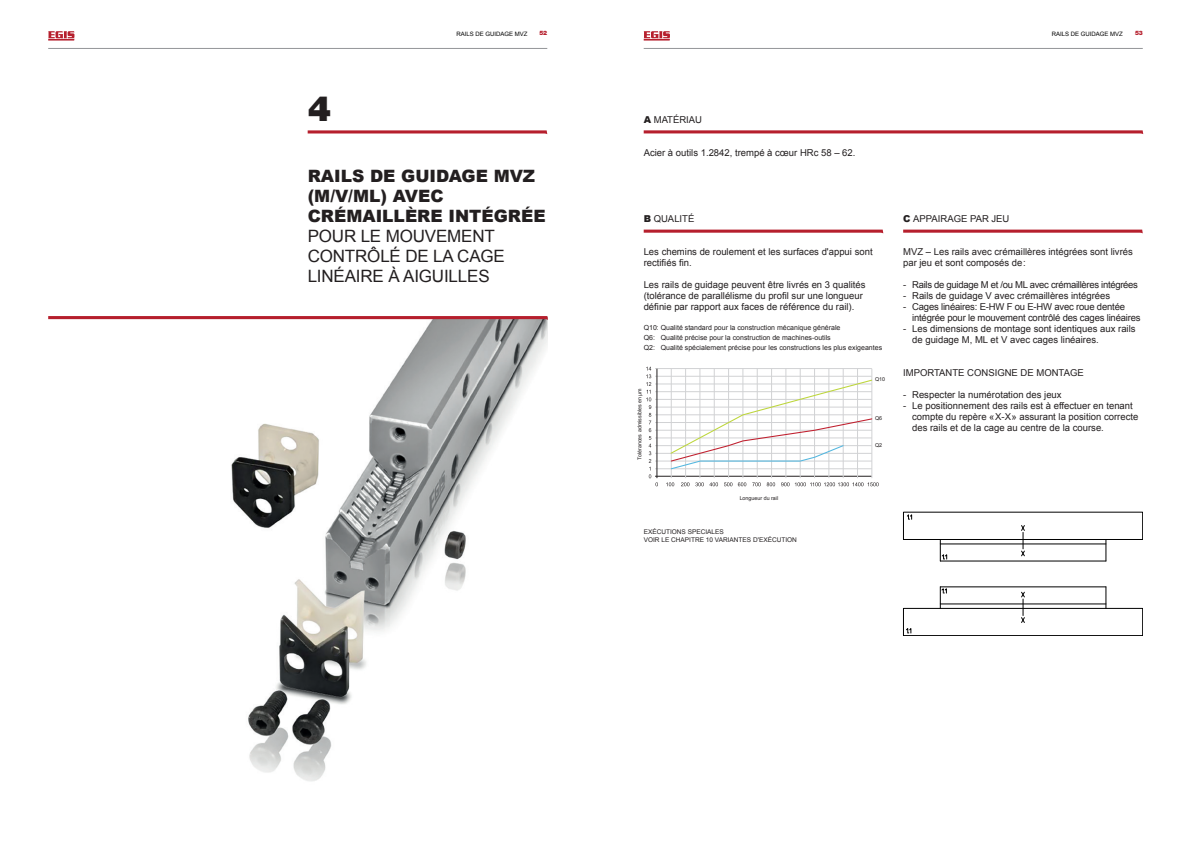
<style>
.page{position:relative;width:1191px;height:842px;background:#fff}
.page>*{position:absolute;margin:0;border:0;box-sizing:border-box;transform-origin:0 0}
.t1{font:900 35px "Helvetica Neue LT Std";color:#231f20}
.t2{font:17px/20px "Arial";letter-spacing:-.01em;color:#231f20}
.t3{font:900 17px/20px "Arial";color:#231f20}
.t4{font:9.5px/11px "Arial";color:#231f20}
.t5{font:9.5px/11px "Arial";letter-spacing:-.02em;color:#231f20}
.t6{font:9.5px "Arial";letter-spacing:-.03em;color:#231f20}
.t7{font:7px/10px "Arial";color:#231f20}
.t8{font:6.5px/8px "Arial";color:#231f20}
.t9{font:6px "Arial";color:#000}
.t10{font:900 6px "Helvetica Neue LT Std";color:#b61f2d}
.t11{font:5.3px "Arial";color:#231f20}
.s1{font-weight:900}
</style>
<div class="page">
<img style="left:231px;top:320px;width:316px;height:462px">
<hr style="left:940px;top:587px;width:166px;height:1px;background:#000">
<div style="left:903px;top:608px;width:239px;height:28px;border:1px solid #000"></div>
<svg style="left:1105px;top:587px;width:1px;height:21px"></svg>
<hr style="left:940px;top:604px;width:166px;height:1px;background:#000">
<svg style="left:906px;top:628px;width:5px;height:6px"></svg>
<hr style="left:940px;top:561px;width:166px;height:1px;background:#000">
<div style="left:903px;top:512px;width:239px;height:28px;border:1px solid #000"></div>
<svg style="left:1105px;top:539px;width:1px;height:22px"></svg>
<hr style="left:940px;top:544px;width:166px;height:1px;background:#000">
<svg style="left:907px;top:514px;width:5px;height:6px"></svg>
<svg style="left:940px;top:539px;width:7px;height:22px"></svg>
<svg style="left:940px;top:587px;width:6px;height:21px"></svg>
<svg style="left:1021px;top:525px;width:4px;height:31px"></svg>
<svg style="left:1021px;top:592px;width:4px;height:31px"></svg>
<hr style="left:655px;top:391px;width:217px;height:1px;background:#d1d2d4">
<hr style="left:655px;top:399px;width:217px;height:1px;background:#d1d2d4">
<hr style="left:655px;top:376px;width:217px;height:1px;background:#d1d2d4">
<hr style="left:655px;top:368px;width:217px;height:1px;background:#d1d2d4">
<hr style="left:655px;top:384px;width:217px;height:1px;background:#d1d2d4">
<hr style="left:655px;top:422px;width:217px;height:1px;background:#d1d2d4">
<hr style="left:655px;top:430px;width:217px;height:1px;background:#d1d2d4">
<hr style="left:655px;top:407px;width:217px;height:1px;background:#d1d2d4">
<hr style="left:655px;top:414px;width:217px;height:1px;background:#d1d2d4">
<hr style="left:655px;top:453px;width:217px;height:1px;background:#d1d2d4">
<hr style="left:655px;top:461px;width:217px;height:1px;background:#d1d2d4">
<hr style="left:655px;top:468px;width:217px;height:1px;background:#d1d2d4">
<hr style="left:655px;top:476px;width:217px;height:1px;background:#231f20">
<hr style="left:655px;top:438px;width:217px;height:1px;background:#d1d2d4">
<hr style="left:655px;top:445px;width:217px;height:1px;background:#d1d2d4">
<hr style="left:671px;top:369px;width:1px;height:109px;background:#d1d2d4">
<hr style="left:685px;top:369px;width:1px;height:109px;background:#d1d2d4">
<hr style="left:699px;top:369px;width:1px;height:109px;background:#d1d2d4">
<hr style="left:714px;top:369px;width:1px;height:109px;background:#d1d2d4">
<hr style="left:728px;top:369px;width:1px;height:109px;background:#d1d2d4">
<hr style="left:742px;top:369px;width:1px;height:109px;background:#d1d2d4">
<hr style="left:757px;top:369px;width:1px;height:109px;background:#d1d2d4">
<hr style="left:771px;top:369px;width:1px;height:109px;background:#d1d2d4">
<hr style="left:785px;top:369px;width:1px;height:109px;background:#d1d2d4">
<hr style="left:800px;top:369px;width:1px;height:109px;background:#d1d2d4">
<hr style="left:814px;top:369px;width:1px;height:109px;background:#d1d2d4">
<hr style="left:828px;top:369px;width:1px;height:109px;background:#d1d2d4">
<hr style="left:843px;top:369px;width:1px;height:109px;background:#d1d2d4">
<hr style="left:857px;top:369px;width:1px;height:109px;background:#d1d2d4">
<hr style="left:871px;top:369px;width:1px;height:109px;background:#d1d2d4">
<svg style="left:646px;top:367px;width:12px;height:119px"></svg>
<svg style="left:666px;top:482px;width:8px;height:4px"></svg>
<svg style="left:681px;top:482px;width:8px;height:4px"></svg>
<svg style="left:695px;top:482px;width:23px;height:4px"></svg>
<svg style="left:724px;top:482px;width:8px;height:4px"></svg>
<svg style="left:738px;top:482px;width:8px;height:4px"></svg>
<svg style="left:752px;top:482px;width:8px;height:4px"></svg>
<svg style="left:766px;top:482px;width:9px;height:4px"></svg>
<svg style="left:781px;top:482px;width:8px;height:4px"></svg>
<svg style="left:795px;top:482px;width:83px;height:4px"></svg>
<svg style="left:669px;top:379px;width:204px;height:91px"></svg>
<svg style="left:308px;top:130px;width:239px;height:4px"></svg>
<svg style="left:48px;top:316px;width:500px;height:4px;background:#c14c57"></svg>
<svg style="left:643px;top:230px;width:240px;height:3px"></svg>
<svg style="left:903px;top:230px;width:239px;height:3px"></svg>
<svg style="left:643px;top:130px;width:500px;height:4px;background:#c6515c"></svg>
<svg style="left:48px;top:31px;width:26px;height:10px"></svg>
<hr style="left:48px;top:48px;width:499px;height:1px;background:#939598">
<hr style="left:643px;top:48px;width:499px;height:1px;background:#939598">
<svg style="left:643px;top:31px;width:27px;height:10px"></svg>
<h1 class="t1" style="left:308px;top:88px;width:25px">4</h1>
<p class="t9" style="left:456px;top:30px;width:73px">RAILS DE GUIDAGE MVZ</p>
<p class="t9" style="left:1052px;top:30px;width:73px">RAILS DE GUIDAGE MVZ</p>
<p class="t10" style="left:539px;top:30px;width:9px">52</p>
<p class="t10" style="left:1135px;top:30px;width:9px">53</p>
<p class="t4" style="left:643px;top:114px;width:60px"><span class="s1">A</span> MATÉRIAU</p>
<p class="t4" style="left:643px;top:147px;width:213px">Acier à outils 1.2842, trempé à cœur HRc 58 – 62.</p>
<h2 class="t3" style="left:308px;top:166px;width:239px">RAILS DE GUIDAGE MVZ (M/V/ML) AVEC<br>CRÉMAILLÈRE INTÉGRÉE</h2>
<h2 class="t2" style="left:308px;top:226px;width:199px">POUR LE MOUVEMENT<br>CONTRÔLÉ DE LA CAGE<br>LINÉAIRE À AIGUILLES</h2>
<p class="t4" style="left:643px;top:214px;width:52px"><span class="s1">B</span> QUALITÉ</p>
<p class="t4" style="left:643px;top:247px;width:230px">Les chemins de roulement et les surfaces d'appui sont rectifiés fin.</p>
<p class="t4" style="left:643px;top:280px;width:223px">Les rails de guidage peuvent être livrés en 3 qualités (tolérance de parallélisme du profil sur une longueur définie par rapport aux faces de référence du rail).</p>
<p class="t7" style="left:643px;top:323px;width:240px">Q10: Qualité standard pour la construction mécanique générale<br>Q6: Qualité précise pour la construction de machines-outils<br>Q2: Qualité spécialement précise pour les constructions les plus exigeantes</p>
<p class="t11" style="left:636px;top:460px;width:73px;rotate:-90deg">Tolérances admissibles en µm</p>
<p class="t11" style="left:739px;top:495px;width:40px">Longueur du rail</p>
<p class="t8" style="left:643px;top:528px;width:155px">EXÉCUTIONS SPECIALES<br>VOIR LE CHAPITRE 10 VARIANTES D'EXÉCUTION</p>
<p class="t11" style="left:875px;top:376px;width:12px">Q10</p>
<p class="t11" style="left:875px;top:415px;width:9px">Q6</p>
<p class="t11" style="left:875px;top:443px;width:9px">Q2</p>
<p class="t4" style="left:903px;top:214px;width:108px"><span class="s1">C</span> APPAIRAGE PAR JEU</p>
<p class="t4" style="left:903px;top:247px;width:231px">MVZ – Les rails avec crémaillères intégrées sont livrés par jeu et sont composés de:</p>
<p class="t6" style="left:903px;top:279px;width:236px">- Rails de guidage M et /ou ML avec crémaillères intégrées</p>
<p class="t4" style="left:903px;top:291px;width:208px">- Rails de guidage V avec crémaillères intégrées</p>
<p class="t5" style="left:912px;top:302px;width:230px;text-indent:-9px">- Cages linéaires: E-HW F ou E-HW avec roue dentée intégrée pour le mouvement contrôlé des cages linéaires</p>
<p class="t4" style="left:912px;top:324px;width:225px;text-indent:-9px">- Les dimensions de montage sont identiques aux rails de guidage M, ML et V avec cages linéaires.</p>
<p class="t4" style="left:903px;top:368px;width:182px">IMPORTANTE CONSIGNE DE MONTAGE</p>
<p class="t4" style="left:903px;top:390px;width:160px">- Respecter la numérotation des jeux</p>
<p class="t4" style="left:912px;top:401px;width:228px;text-indent:-9px">- Le positionnement des rails est à effectuer en tenant compte du repère «X-X» assurant la position correcte des rails et de la cage au centre de la course.</p>
</div>
